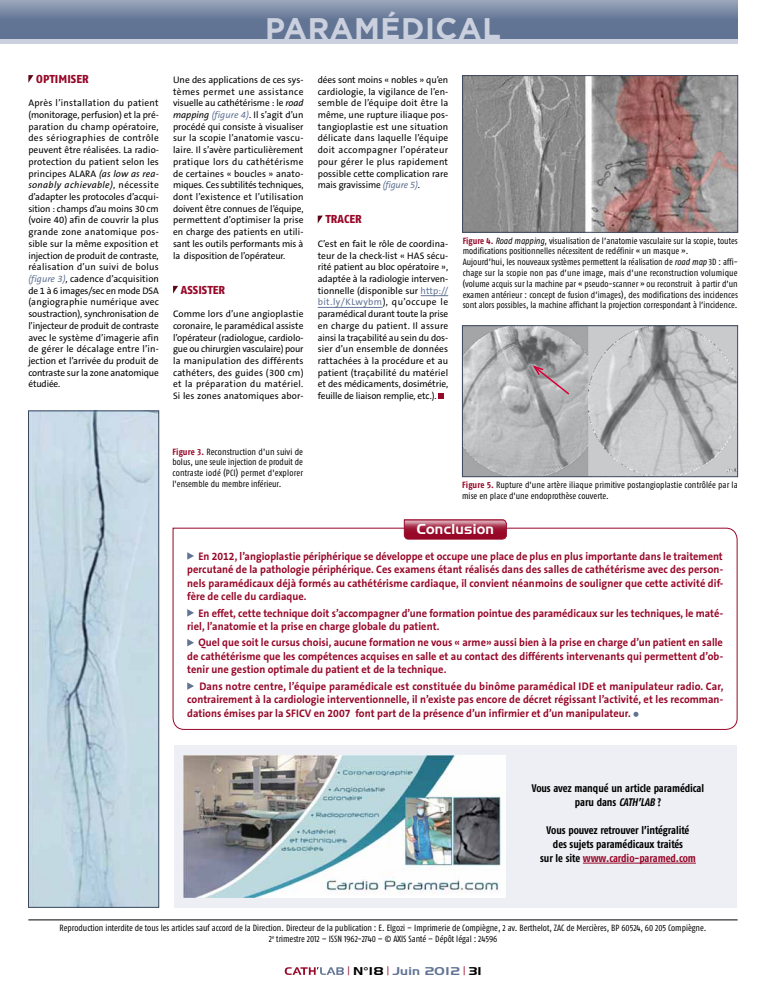
<style>
.page{position:relative;width:766px;height:993px;background:#fff}
.page>*{position:absolute;margin:0;border:0;box-sizing:border-box;transform-origin:0 0}
.t1{font:700 29.8px "Gotham HTF";letter-spacing:.02em;color:#cbd0de}
.t2{font:14px "Handel Gothic BT";letter-spacing:.02em;color:#fff}
.t3{font:11.5px "Fago No Exb Lf";letter-spacing:.005em;color:#970728}
.t4{font:700 11px/13.5px "The Sans B7";letter-spacing:.005em;color:#970728;text-align:justify;scale:.95 1}
.t5{font:700 11px/13.5px "The Sans B7";letter-spacing:.005em;color:#970728;text-align:justify;scale:.96 1}
.t6{font:11px/14px "Fago Co Bold Lf";letter-spacing:-.005em;color:#000;text-align:center}
.t7{font:11px "Handel Gothic BT";letter-spacing:.015em;color:#617494;scale:1.2 1}
.t8{font:9.5px/11.7px "The Sans B5 Plain";letter-spacing:-.01em;color:#000;text-align:justify}
.t9{font:9px/10.8px "Fago Co Regular Lf";letter-spacing:.005em;color:#000}
.s1{font-style:italic}
.s2{font-style:italic;color:#617494}
.s3{color:#617494}
.s4{font-family:"Fago Co Bold Lf";color:#970728}
.s5{color:#970728}
.s6{font-family:"The Sans B5 Plain";font-size:9px;color:#970728}
.s7{color:#000}
</style>
<div class="page">
<svg style="left:28px;top:75px;width:5px;height:8px"></svg>
<svg style="left:173px;top:286px;width:5px;height:7px"></svg>
<svg style="left:420px;top:295px;width:28px;height:1px"></svg>
<hr style="left:317px;top:307px;width:65px;height:1px;background:#617494">
<svg style="left:317px;top:215px;width:6px;height:8px"></svg>
<svg style="left:438px;top:393px;width:6px;height:6px"></svg>
<hr style="left:28px;top:919px;width:709px;height:1px;background:#000">
<div style="left:174px;top:745px;width:562px;height:162px;background:#edeff4"></div>
<hr style="left:582px;top:862px;width:113px;height:1px;background:#970728">
<img style="left:183px;top:755px;width:322px;height:142px">
<img style="left:464px;top:77px;width:271px;height:153px">
<div style="left:462px;top:75px;width:275px;height:157px;border:1px solid #3c485e"></div>
<img style="left:30px;top:412px;width:127px;height:493px">
<div style="left:28px;top:410px;width:131px;height:497px;border:1px solid #3c485e"></div>
<img style="left:464px;top:327px;width:271px;height:147px">
<div style="left:462px;top:325px;width:275px;height:151px;border:1px solid #3c485e"></div>
<svg style="left:530px;top:364px;width:40px;height:32px"></svg>
<svg style="left:172px;top:527px;width:566px;height:203px"></svg>
<svg style="left:187px;top:552px;width:7px;height:7px"></svg>
<svg style="left:187px;top:609px;width:7px;height:7px"></svg>
<svg style="left:187px;top:638px;width:7px;height:8px"></svg>
<svg style="left:187px;top:682px;width:7px;height:7px"></svg>
<svg style="left:633px;top:711px;width:5px;height:5px"></svg>
<svg style="left:403px;top:519px;width:104px;height:20px;background:#a8314d"></svg>
<div style="left:0;top:26px;width:737px;height:17px;background:#cbd0de"></div>
<div style="left:0;top:0;width:737px;height:39px;background:linear-gradient(to bottom,#8d9ab1,#52678a)"></div>
<svg style="left:285px;top:967px;width:59px;height:7px"></svg>
<p class="t3" style="left:36px;top:72px;width:54px">OPTIMISER</p>
<p class="t8" style="left:28px;top:97px;width:132px">Après l’installation du patient (monitorage, perfusion) et la pré&shy;paration du champ opératoire, des sériographies de contrôle peuvent être réalisées. La radio&shy;protection du patient selon les principes ALARA <span class="s1">(as low as rea&shy;sonably achievable)</span>, nécessite d’adapter les protocoles d’acqui&shy;sition : champs d’au moins 30 cm (voire 40) afin de couvrir la plus grande zone anatomique pos&shy;sible sur la même exposition et injection de produit de contraste, réalisation d’un suivi de bolus <span class="s2">(figure 3)</span>, cadence d’acquisition de 1 à 6 images/sec en mode DSA (angiographie numérique avec soustraction), synchronisation de l’injecteur de produit de contraste avec le système d’imagerie afin de gérer le décalage entre l’in&shy;jection et l’arrivée du produit de contraste sur la zone anatomique étudiée.</p>
<h1 class="t1" style="left:265px;top:11px;width:237px">PARAMÉDICAL</h1>
<p class="t8" style="left:173px;top:74px;width:132px">Une des applications de ces sys&shy;tèmes permet une assistance visuelle au cathétérisme : le <span class="s1">road mapping</span> <span class="s2">(figure 4)</span>. Il s’agit d’un procédé qui consiste à visualiser sur la scopie l’anatomie vascu&shy;laire. Il s’avère particulièrement pratique lors du cathétérisme de certaines « boucles » anato&shy;miques. Ces subtilités techniques, dont l’existence et l’utilisation doivent être connues de l’équipe, permettent d’optimiser la prise en charge des patients en utili&shy;sant les outils performants mis à la disposition de l’opérateur.</p>
<p class="t3" style="left:181px;top:283px;width:46px">ASSISTER</p>
<p class="t8" style="left:173px;top:308px;width:132px">Comme lors d’une angioplastie coronaire, le paramédical assiste l’opérateur (radiologue, cardiolo&shy;gue ou chirurgien vasculaire) pour la manipulation des différents cathéters, des guides (300 cm) et la préparation du matériel.<br>Si les zones anatomiques abor-</p>
<p class="t8" style="left:317px;top:74px;width:132px">dées sont moins « nobles » qu’en cardiologie, la vigilance de l’en&shy;semble de l’équipe doit être la même, une rupture iliaque pos&shy;tangioplastie est une situation délicate dans laquelle l’équipe doit accompagner l’opérateur pour gérer le plus rapidement possible cette complication rare mais gravissime <span class="s2">(figure 5)</span>.</p>
<p class="t3" style="left:325px;top:212px;width:38px">TRACER</p>
<p class="t8" style="left:317px;top:238px;width:132px">C’est en fait le rôle de coordina&shy;teur de la check-list « HAS sécu&shy;rité patient au bloc opératoire », adaptée à la radiologie interven&shy;tionnelle (disponible sur <span class="s3">http:// bit.ly/KLwybm</span>), qu’occupe le paramédical durant toute la prise en charge du patient. Il assure ainsi la traçabilité au sein du dos&shy;sier d’un ensemble de données rattachées à la procédure et au patient (traçabilité du matériel et des médicaments, dosimétrie, feuille de liaison remplie, etc.).</p>
<p class="t9" style="left:462px;top:235px;width:277px"><span class="s4">Figure 4.</span> <span class="s1">Road mapping</span>, visualisation de l’anatomie vasculaire sur la scopie, toutes modifications positionnelles nécessitent de redéfinir « un masque ».<br>Aujourd’hui, les nouveaux systèmes permettent la réalisation de <span class="s1">road map</span> 3D : affi&shy;chage sur la scopie non pas d’une image, mais d’une reconstruction volumique (volume acquis sur la machine par « pseudo-scanner » ou reconstruit à partir d'un examen antérieur : concept de fusion d’images), des modifications des incidences sont alors possibles, la machine affichant la projection correspondant à l’incidence.</p>
<p class="t9" style="left:172px;top:446px;width:132px;text-align:justify"><span class="s4">Figure 3.</span> Reconstruction d'un suivi de bolus, une seule injection de produit de contraste iodé (PCI) permet d'explorer l'ensemble du membre inférieur.</p>
<p class="t9" style="left:462px;top:479px;width:277px"><span class="s4">Figure 5.</span> Rupture d'une artère iliaque primitive postangioplastie contrôlée par la mise en place d'une endoprothèse couverte.</p>
<h2 class="t2" style="left:416px;top:521px;width:79px">Conclusion</h2>
<p class="t4" style="left:187px;top:549px;width:565px;text-indent:11px">En 2012, l’angioplastie périphérique se développe et occupe une place de plus en plus importante dans le traitement percutané de la pathologie périphérique. Ces examens étant réalisés dans des salles de cathétérisme avec des person&shy;nels paramédicaux déjà formés au cathétérisme cardiaque, il convient néanmoins de souligner que cette activité dif&shy;fère de celle du cardiaque.</p>
<p class="t4" style="left:187px;top:606px;width:565px;text-indent:11px">En effet, cette technique doit s’accompagner d’une formation pointue des paramédicaux sur les techniques, le maté&shy;riel, l’anatomie et la prise en charge globale du patient.</p>
<p class="t4" style="left:187px;top:636px;width:565px;text-indent:11px">Quel que soit le cursus choisi, aucune formation ne vous « arme» aussi bien à la prise en charge d’un patient en salle de cathétérisme que les compétences acquises en salle et au contact des différents intervenants qui permettent d’ob&shy;tenir une gestion optimale du patient et de la technique.</p>
<p class="t5" style="left:187px;top:679px;width:560px;text-indent:12px">Dans notre centre, l’équipe paramédicale est constituée du binôme paramédical IDE et manipulateur radio. Car, contrairement à la cardiologie interventionnelle, il n’existe pas encore de décret régissant l’activité, et les recomman&shy;dations émises par la SFICV en 2007 font part de la présence d’un infirmier et d’un manipulateur.</p>
<p class="t6" style="left:531px;top:780px;width:174px">Vous avez manqué un article paramédical paru dans <span class="s1">CATH’LAB</span> ?</p>
<p class="t6" style="left:540px;top:822px;width:157px">Vous pouvez retrouver l’intégralité des sujets paramédicaux traités<br>sur le site <span class="s5">www.cardio-paramed.com</span></p>
<p class="t9" style="left:60px;top:922px;width:648px;text-align:center">Reproduction interdite de tous les articles sauf accord de la Direction. Directeur de la publication : E. Elgozi – Imprimerie de Compiègne, 2 av. Berthelot, ZAC de Mercières, BP 60524, 60 205 Compiègne.<br>2<sup>e</sup> trimestre 2012 – ISSN 1962-2740 – © AXIS Santé – Dépôt légal : 24596</p>
<p class="t7" style="left:347px;top:963px;width:113px"><span class="s6">|</span> <span class="s7">N°18</span> <span class="s6">|</span> Juin 2012 <span class="s6">|</span> <span class="s7">31</span></p>
</div>
